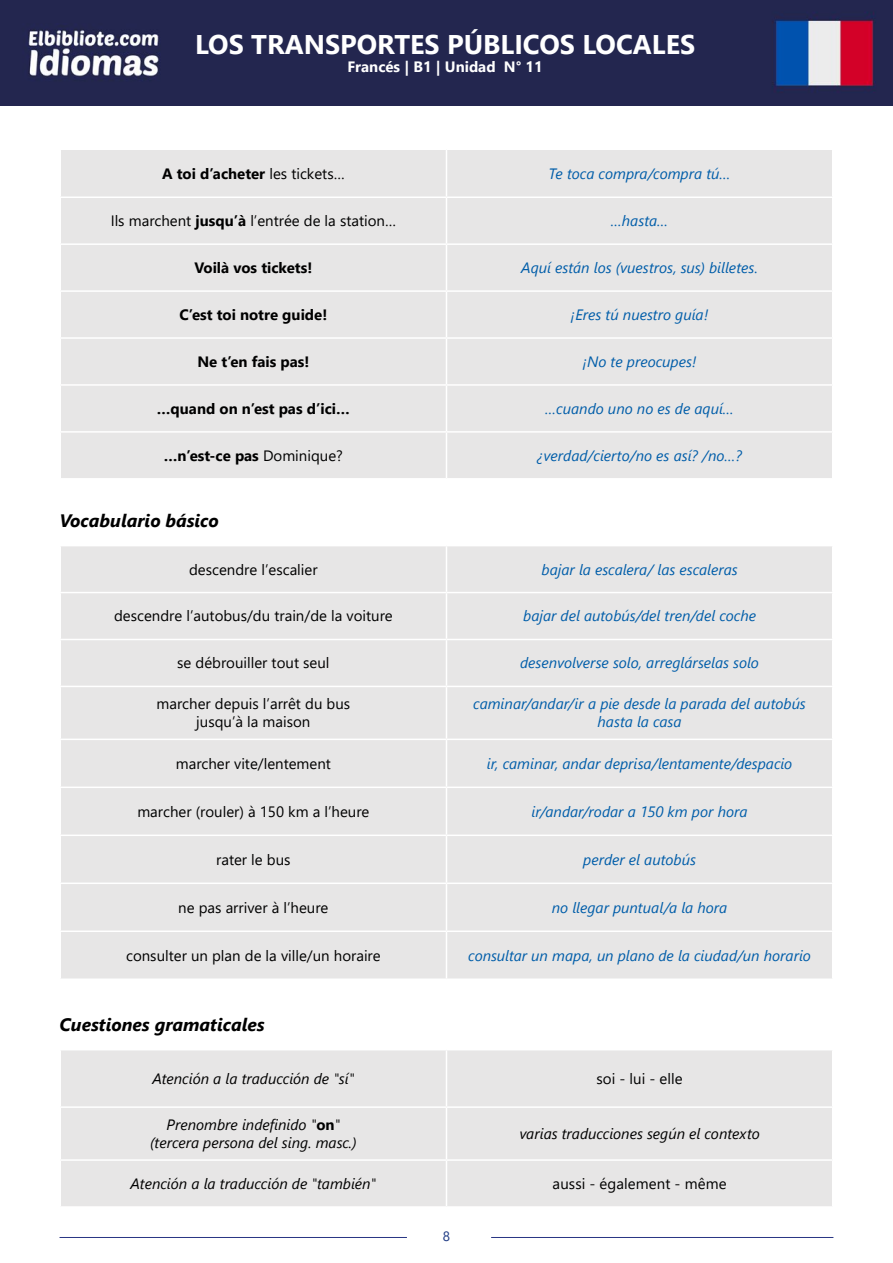
<style>
.page{position:relative;width:893px;height:1263px;background:#fff}
.page>*{position:absolute;margin:0;border:0;box-sizing:border-box;transform-origin:0 0}
.t1{font:700 27px "Segoe UI";color:#fff}
.t2{font:italic 700 18px "Segoe UI";color:#000}
.t3{font:italic 15px/18px "Segoe UI";color:#005da9;text-align:center}
.t4{font:15px/18px "Segoe UI";color:#000;text-align:center}
.t5{font:italic 15px/18px "Segoe UI";color:#000;text-align:center}
.t6{font:700 15px "Segoe UI";color:#000}
.t7{font:700 15px "Segoe UI";color:#fff}
.t8{font:13.5px "Segoe UI";color:#203c85}
.s1{font-weight:400}
.s2{font-weight:700}
.s3{font-weight:700;font-style:normal}
</style>
<div class="page">
<img style="left:0;top:0;width:893px;height:105px">
<hr style="left:60px;top:1237px;width:347px;height:1px;background:#283583">
<hr style="left:491px;top:1237px;width:342px;height:1px;background:#283583">
<div style="left:61px;top:150px;width:771px;height:328px;background:#e7e6e6"></div>
<hr style="left:446px;top:150px;width:1px;height:46px;background:#fff">
<hr style="left:60px;top:196px;width:386px;height:2px;background:#fff">
<hr style="left:446px;top:196px;width:387px;height:2px;background:#fff">
<hr style="left:446px;top:198px;width:1px;height:45px;background:#fff">
<hr style="left:60px;top:243px;width:386px;height:2px;background:#fff">
<hr style="left:446px;top:243px;width:387px;height:2px;background:#fff">
<hr style="left:446px;top:245px;width:1px;height:45px;background:#fff">
<hr style="left:60px;top:290px;width:386px;height:2px;background:#fff">
<hr style="left:446px;top:290px;width:387px;height:2px;background:#fff">
<hr style="left:446px;top:292px;width:1px;height:45px;background:#fff">
<hr style="left:60px;top:337px;width:386px;height:2px;background:#fff">
<hr style="left:446px;top:337px;width:387px;height:2px;background:#fff">
<hr style="left:446px;top:339px;width:1px;height:45px;background:#fff">
<hr style="left:60px;top:384px;width:386px;height:2px;background:#fff">
<hr style="left:446px;top:384px;width:387px;height:2px;background:#fff">
<hr style="left:446px;top:386px;width:1px;height:45px;background:#fff">
<hr style="left:60px;top:431px;width:386px;height:2px;background:#fff">
<hr style="left:446px;top:431px;width:387px;height:2px;background:#fff">
<hr style="left:446px;top:433px;width:1px;height:45px;background:#fff">
<div style="left:61px;top:546px;width:771px;height:432px;background:#e7e6e6"></div>
<hr style="left:446px;top:546px;width:1px;height:46px;background:#fff">
<hr style="left:60px;top:592px;width:386px;height:1px;background:#fff">
<hr style="left:446px;top:592px;width:387px;height:1px;background:#fff">
<hr style="left:446px;top:593px;width:1px;height:46px;background:#fff">
<hr style="left:60px;top:639px;width:386px;height:1px;background:#fff">
<hr style="left:446px;top:639px;width:387px;height:1px;background:#fff">
<hr style="left:446px;top:640px;width:1px;height:46px;background:#fff">
<hr style="left:60px;top:686px;width:386px;height:1px;background:#fff">
<hr style="left:446px;top:686px;width:387px;height:1px;background:#fff">
<hr style="left:446px;top:687px;width:1px;height:52px;background:#fff">
<hr style="left:60px;top:739px;width:386px;height:1px;background:#fff">
<hr style="left:446px;top:739px;width:387px;height:1px;background:#fff">
<hr style="left:446px;top:740px;width:1px;height:46px;background:#fff">
<hr style="left:60px;top:786px;width:386px;height:2px;background:#fff">
<hr style="left:446px;top:786px;width:387px;height:2px;background:#fff">
<hr style="left:446px;top:788px;width:1px;height:46px;background:#fff">
<hr style="left:60px;top:834px;width:386px;height:2px;background:#fff">
<hr style="left:446px;top:834px;width:387px;height:2px;background:#fff">
<hr style="left:446px;top:836px;width:1px;height:46px;background:#fff">
<hr style="left:60px;top:882px;width:386px;height:2px;background:#fff">
<hr style="left:446px;top:882px;width:387px;height:2px;background:#fff">
<hr style="left:446px;top:884px;width:1px;height:46px;background:#fff">
<hr style="left:60px;top:930px;width:386px;height:2px;background:#fff">
<hr style="left:446px;top:930px;width:387px;height:2px;background:#fff">
<hr style="left:446px;top:932px;width:1px;height:46px;background:#fff">
<div style="left:61px;top:1050px;width:771px;height:156px;background:#e7e6e6"></div>
<hr style="left:446px;top:1050px;width:1px;height:56px;background:#fff">
<hr style="left:60px;top:1106px;width:386px;height:2px;background:#fff">
<hr style="left:446px;top:1106px;width:387px;height:2px;background:#fff">
<hr style="left:446px;top:1108px;width:1px;height:51px;background:#fff">
<hr style="left:60px;top:1159px;width:386px;height:2px;background:#fff">
<hr style="left:446px;top:1159px;width:387px;height:2px;background:#fff">
<hr style="left:446px;top:1161px;width:1px;height:45px;background:#fff">
<h1 class="t1" style="left:195px;top:19px;width:502px">LOS TRANSPORTES PÚBLICOS LOCALES</h1>
<p class="t7" style="left:347px;top:52px;width:197px">Francés | B1 | Unidad N° 11</p>
<p class="t6" style="left:162px;top:159px;width:184px">A toi d’acheter <span class="s1">les tickets…</span></p>
<p class="t3" style="left:549px;top:162px;width:184px">Te toca compra/compra tú…</p>
<p class="t4" style="left:111px;top:210px;width:287px">Ils marchent <span class="s2">jusqu’à</span> l’entrée de la station…</p>
<p class="t3" style="left:611px;top:209px;width:59px">…hasta…</p>
<p class="t6" style="left:194px;top:254px;width:119px">Voilà vos tickets!</p>
<p class="t3" style="left:521px;top:256px;width:238px">Aquí están los (vuestros, sus) billetes.</p>
<p class="t6" style="left:180px;top:301px;width:149px">C’est toi notre guide!</p>
<p class="t3" style="left:571px;top:303px;width:139px">¡Eres tú nuestro guía!</p>
<p class="t6" style="left:197px;top:347px;width:113px">Ne t’en fais pas!</p>
<p class="t3" style="left:582px;top:350px;width:116px">¡No te preocupes!</p>
<p class="t6" style="left:157px;top:394px;width:194px">…quand on n’est pas d’ici…</p>
<p class="t3" style="left:545px;top:397px;width:190px">…cuando uno no es de aquí…</p>
<p class="t6" style="left:164px;top:441px;width:181px">…n’est-ce pas <span class="s1">Dominique?</span></p>
<p class="t3" style="left:537px;top:444px;width:206px">¿verdad/cierto/no es así? /no…?</p>
<p class="t2" style="left:60px;top:503px;width:161px">Vocabulario básico</p>
<p class="t4" style="left:189px;top:559px;width:130px">descendre l’escalier</p>
<p class="t3" style="left:541px;top:558px;width:198px">bajar la escalera/ las escaleras</p>
<p class="t4" style="left:114px;top:606px;width:280px">descendre l’autobus/du train/de la voiture</p>
<p class="t3" style="left:523px;top:605px;width:234px">bajar del autobús/del tren/del coche</p>
<p class="t4" style="left:177px;top:653px;width:154px">se débrouiller tout seul</p>
<p class="t3" style="left:520px;top:652px;width:240px">desenvolverse solo, arreglárselas solo</p>
<p class="t4" style="left:157px;top:694px;width:195px">marcher depuis l’arrêt du bus jusqu’à la maison</p>
<p class="t3" style="left:473px;top:692px;width:334px">caminar/andar/ir a pie desde la parada del autobús hasta la casa</p>
<p class="t4" style="left:176px;top:753px;width:157px">marcher vite/lentement</p>
<p class="t3" style="left:487px;top:752px;width:307px">ir, caminar, andar deprisa/lentamente/despacio</p>
<p class="t4" style="left:137px;top:801px;width:234px">marcher (rouler) à 150 km a l’heure</p>
<p class="t3" style="left:532px;top:800px;width:217px">ir/andar/rodar a 150 km por hora</p>
<p class="t4" style="left:216px;top:849px;width:76px">rater le bus</p>
<p class="t3" style="left:583px;top:848px;width:114px">perder el autobús</p>
<p class="t4" style="left:178px;top:897px;width:152px">ne pas arriver à l’heure</p>
<p class="t3" style="left:552px;top:896px;width:177px">no llegar puntual/a la hora</p>
<p class="t4" style="left:126px;top:945px;width:256px">consulter un plan de la ville/un horaire</p>
<p class="t3" style="left:468px;top:944px;width:344px">consultar un mapa, un plano de la ciudad/un horario</p>
<p class="t2" style="left:60px;top:1007px;width:207px">Cuestiones gramaticales</p>
<p class="t5" style="left:152px;top:1067px;width:204px">Atención a la traducción de "sí"</p>
<p class="t4" style="left:596px;top:1068px;width:88px">soi - lui - elle</p>
<p class="t5" style="left:150px;top:1113px;width:208px">Prenombre indefinido "<span class="s3">on</span>" (tercera persona del sing. masc.)</p>
<p class="t5" style="left:519px;top:1122px;width:242px">varias traducciones según el contexto</p>
<p class="t5" style="left:131px;top:1172px;width:247px">Atención a la traducción de "también"</p>
<p class="t4" style="left:553px;top:1173px;width:175px">aussi - également - même</p>
<p class="t8" style="left:443px;top:1223px;width:9px">8</p>
</div>
